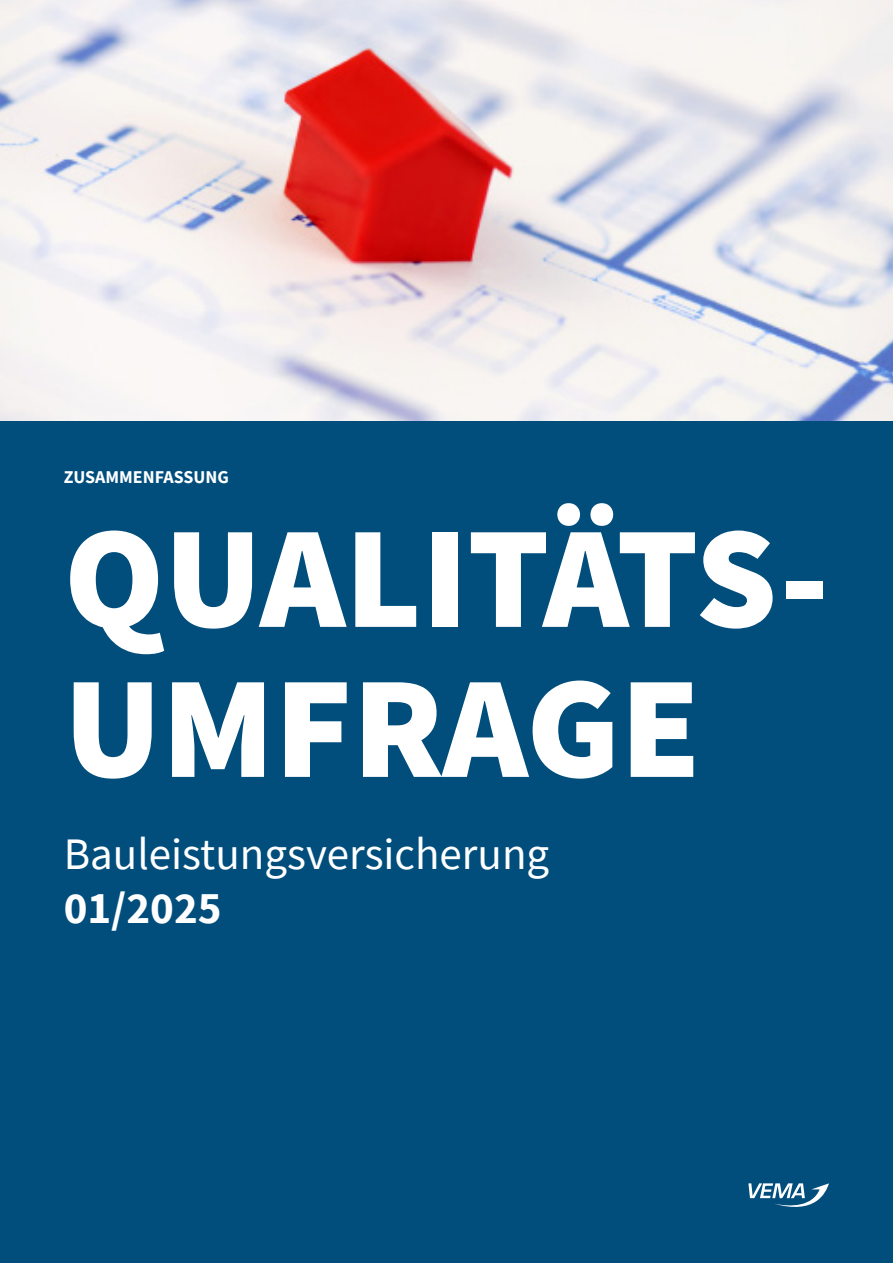
<style>
.page{position:relative;width:893px;height:1263px;background:#014e7d}
.page>*{position:absolute;margin:0;border:0;box-sizing:border-box;transform-origin:0 0}
.t1{font:900 145.5px "Source Sans Pro";color:#fff}
.t2{font:45px "Source Sans Pro";color:#fff}
.t3{font:700 45px "Source Sans Pro";color:#fff}
.t4{font:700 18px "Source Sans Pro";color:#fff}
</style>
<div class="page">
<img style="left:0;top:0;width:893px;height:421px">
<svg style="left:748px;top:1183px;width:81px;height:24px"></svg>
<p class="t4" style="left:64px;top:465px;width:167px">ZUSAMMENFASSUNG</p>
<p class="t1" style="left:64px;top:478px;width:767px">QUALITÄTS-</p>
<p class="t1" style="left:64px;top:628px;width:639px">UMFRAGE</p>
<p class="t2" style="left:64px;top:825px;width:487px">Bauleistungsversicherung</p>
<p class="t3" style="left:64px;top:877px;width:159px">01/2025</p>
</div>
